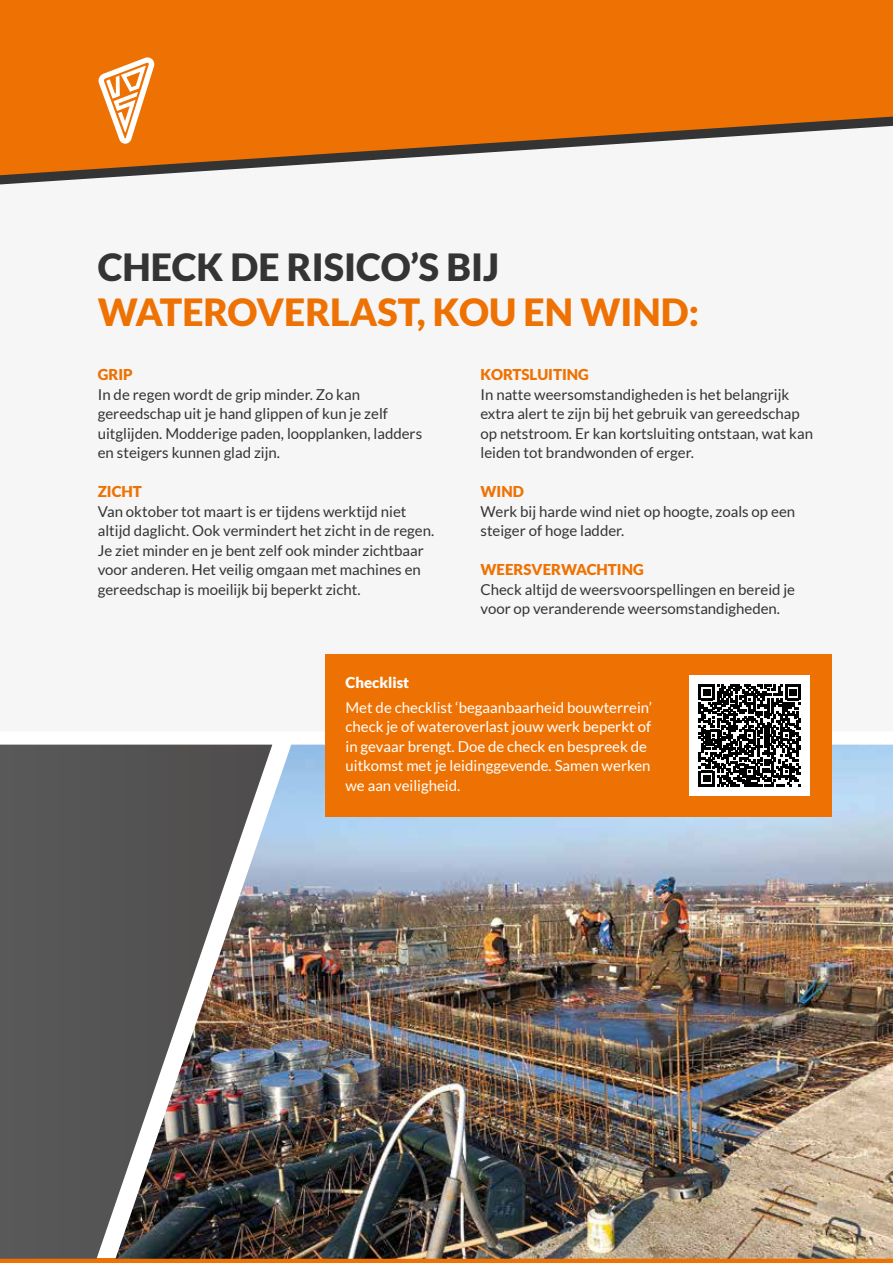
<style>
.page{position:relative;width:893px;height:1263px;background:#fff}
.page>*{position:absolute;margin:0;border:0;box-sizing:border-box;transform-origin:0 0}
.t1{font:900 37.5px "Lato";color:#ee7203}
.t2{font:900 37.5px "Lato";color:#343434}
.t3{font:15px/19.5px "Lato";color:#343434}
.t4{font:15px/19.5px "Lato";color:#fff}
.t5{font:900 15px "Lato";color:#ee7203}
.t6{font:900 15px "Lato";color:#fff}
</style>
<div class="page">
<svg style="left:0;top:175px;width:144px;height:9px"></svg>
<svg style="left:0;top:0;width:893px;height:175px;background:#e57e23"></svg>
<svg style="left:98px;top:57px;width:57px;height:88px"></svg>
<hr style="left:0;top:1259px;width:893px;height:4px;background:#ee7203">
<img style="left:272px;top:745px;width:621px;height:514px">
<svg style="left:0;top:745px;width:272px;height:514px;background:#605d5c"></svg>
<div style="left:325px;top:654px;width:506px;height:163px;background:#ee7203"></div>
<div style="left:690px;top:675px;width:120px;height:120px;background:#fff"></div>
<svg style="left:699px;top:684px;width:102px;height:102px"></svg>
<h1 class="t2" style="left:98px;top:245px;width:403px">CHECK DE RISICO’S BIJ</h1>
<h1 class="t1" style="left:98px;top:290px;width:603px">WATEROVERLAST, KOU EN WIND:</h1>
<p class="t5" style="left:98px;top:366px;width:37px">GRIP</p>
<p class="t3" style="left:98px;top:385px;width:326px">In de regen wordt de grip minder. Zo kan gereedschap uit je hand glippen of kun je zelf uitglijden. Modderige paden, loopplanken, ladders en steigers kunnen glad zijn.</p>
<p class="t5" style="left:98px;top:483px;width:46px">ZICHT</p>
<p class="t3" style="left:98px;top:502px;width:338px">Van oktober tot maart is er tijdens werktijd niet altijd daglicht. Ook vermindert het zicht in de regen.<br>Je ziet minder en je bent zelf ook minder zichtbaar voor anderen. Het veilig omgaan met machines en gereedschap is moeilijk bij beperkt zicht.</p>
<p class="t6" style="left:345px;top:674px;width:65px">Checklist</p>
<p class="t5" style="left:480px;top:366px;width:110px">KORTSLUITING</p>
<p class="t3" style="left:480px;top:385px;width:334px">In natte weersomstandigheden is het belangrijk extra alert te zijn bij het gebruik van gereedschap op netstroom. Er kan kortsluiting ontstaan, wat kan leiden tot brandwonden of erger.</p>
<p class="t5" style="left:480px;top:483px;width:45px">WIND</p>
<p class="t3" style="left:480px;top:502px;width:316px">Werk bij harde wind niet op hoogte, zoals op een steiger of hoge ladder.</p>
<p class="t5" style="left:480px;top:561px;width:165px">WEERSVERWACHTING</p>
<p class="t3" style="left:480px;top:580px;width:316px">Check altijd de weersvoorspellingen en bereid je voor op veranderende weersomstandigheden.</p>
<p class="t4" style="left:345px;top:697px;width:308px">Met de checklist ‘begaanbaarheid bouwterrein’ check je of wateroverlast jouw werk beperkt of in gevaar brengt. Doe de check en bespreek de uitkomst met je leidinggevende. Samen werken we aan veiligheid.</p>
</div>
